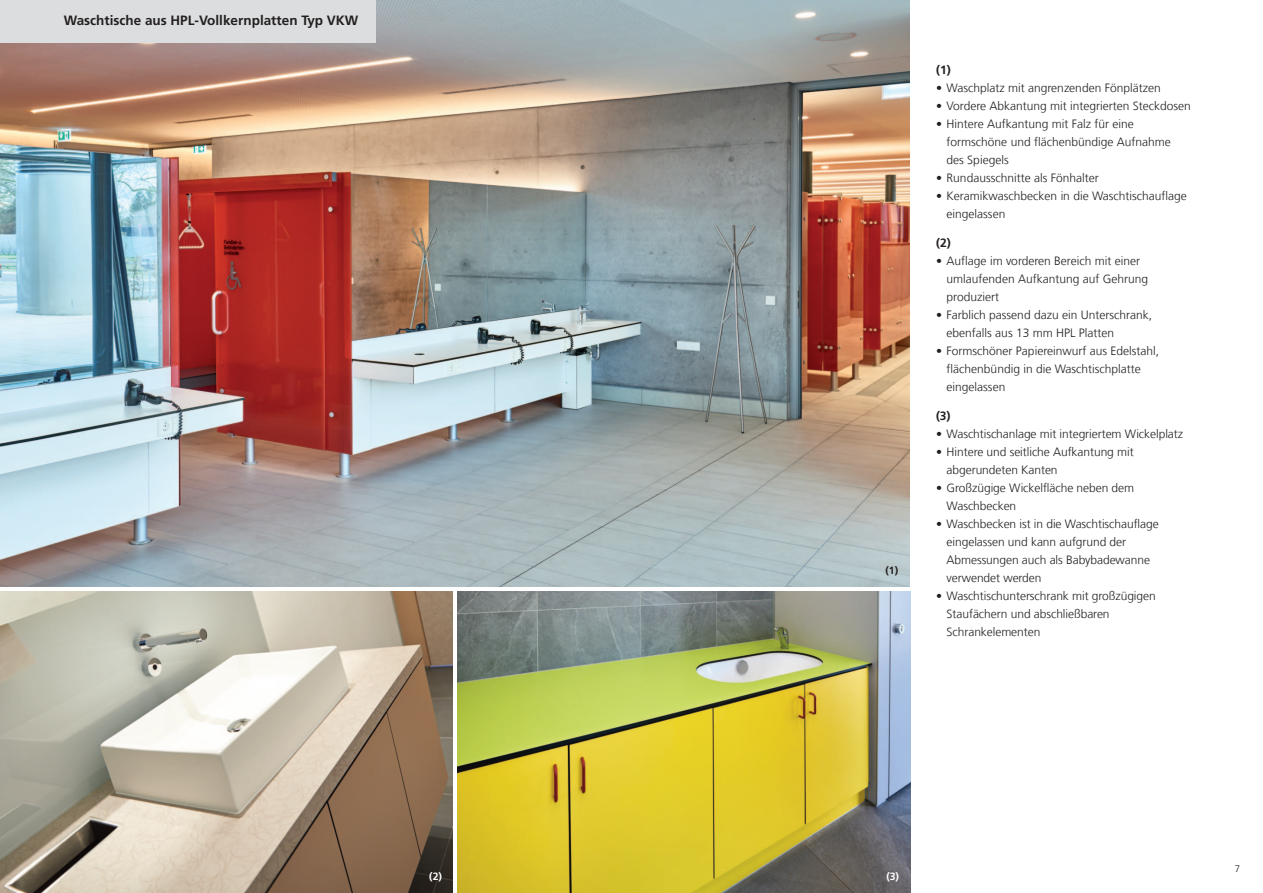
<style>
.page{position:relative;width:1263px;height:893px;background:#fff}
.page>*{position:absolute;margin:0;border:0;box-sizing:border-box;transform-origin:0 0}
.t1{font:700 13.5px "Frutiger LT Com";color:#231f20}
.t2{font:300 12px/18px "Frutiger LT Com";color:#231f20}
.t3{font:700 12px "Frutiger LT Com";color:#231f20}
.t4{font:700 10.5px "Frutiger LT Com";color:#fff}
.t5{font:700 10.5px "Frutiger LT Com";color:#231f20}
.t6{font:300 9.6px "Frutiger LT Com";color:#231f20}
</style>
<div class="page">
<img style="left:0;top:0;width:909px;height:587px">
<img style="left:457px;top:591px;width:453px;height:302px">
<img style="left:0;top:591px;width:453px;height:302px">
<div style="left:0;top:0;width:375px;height:43px;background:#dcdddf"></div>
<p class="t1" style="left:64px;top:15px;width:296px">Waschtische aus HPL-Vollkernplatten Typ VKW</p>
<p class="t4" style="left:429px;top:872px;width:14px">(2)</p>
<p class="t5" style="left:885px;top:566px;width:14px">(1)</p>
<p class="t3" style="left:936px;top:65px;width:16px">(1)</p>
<p class="t2" style="left:936px;top:80px;width:226px">• Waschplatz mit angrenzenden Fönplätzen</p>
<p class="t2" style="left:936px;top:98px;width:256px">• Vordere Abkantung mit integrierten Steckdosen</p>
<p class="t2" style="left:947px;top:116px;width:226px;text-indent:-11px">• Hintere Aufkantung mit Falz für eine formschöne und flächenbündige Aufnahme des Spiegels</p>
<p class="t2" style="left:936px;top:170px;width:164px">• Rundausschnitte als Fönhalter</p>
<p class="t2" style="left:947px;top:188px;width:242px;text-indent:-11px">• Keramikwaschbecken in die Waschtischauflage eingelassen</p>
<p class="t3" style="left:936px;top:238px;width:16px">(2)</p>
<p class="t2" style="left:947px;top:253px;width:203px;text-indent:-11px">• Auflage im vorderen Bereich mit einer umlaufenden Aufkantung auf Gehrung produziert</p>
<p class="t2" style="left:947px;top:307px;width:207px;text-indent:-11px">• Farblich passend dazu ein Unterschrank, ebenfalls aus 13 mm HPL Platten</p>
<p class="t2" style="left:947px;top:343px;width:214px;text-indent:-11px">• Formschöner Papiereinwurf aus Edelstahl, flächenbündig in die Waschtischplatte eingelassen</p>
<p class="t3" style="left:936px;top:411px;width:16px">(3)</p>
<p class="t2" style="left:936px;top:426px;width:249px">• Waschtischanlage mit integriertem Wickelplatz</p>
<p class="t2" style="left:947px;top:444px;width:189px;text-indent:-11px">• Hintere und seitliche Aufkantung mit abgerundeten Kanten</p>
<p class="t2" style="left:947px;top:480px;width:189px;text-indent:-11px">• Großzügige Wickelfläche neben dem<br>Waschbecken</p>
<p class="t2" style="left:947px;top:516px;width:214px;text-indent:-11px">• Waschbecken ist in die Waschtischauflage eingelassen und kann aufgrund der Abmessungen auch als Babybadewanne verwendet werden</p>
<p class="t2" style="left:947px;top:588px;width:211px;text-indent:-11px">• Waschtischunterschrank mit großzügigen<br>Staufächern und abschließbaren<br>Schrankelementen</p>
<p class="t4" style="left:886px;top:872px;width:14px">(3)</p>
<p class="t6" style="left:1235px;top:864px;width:7px">7</p>
</div>
